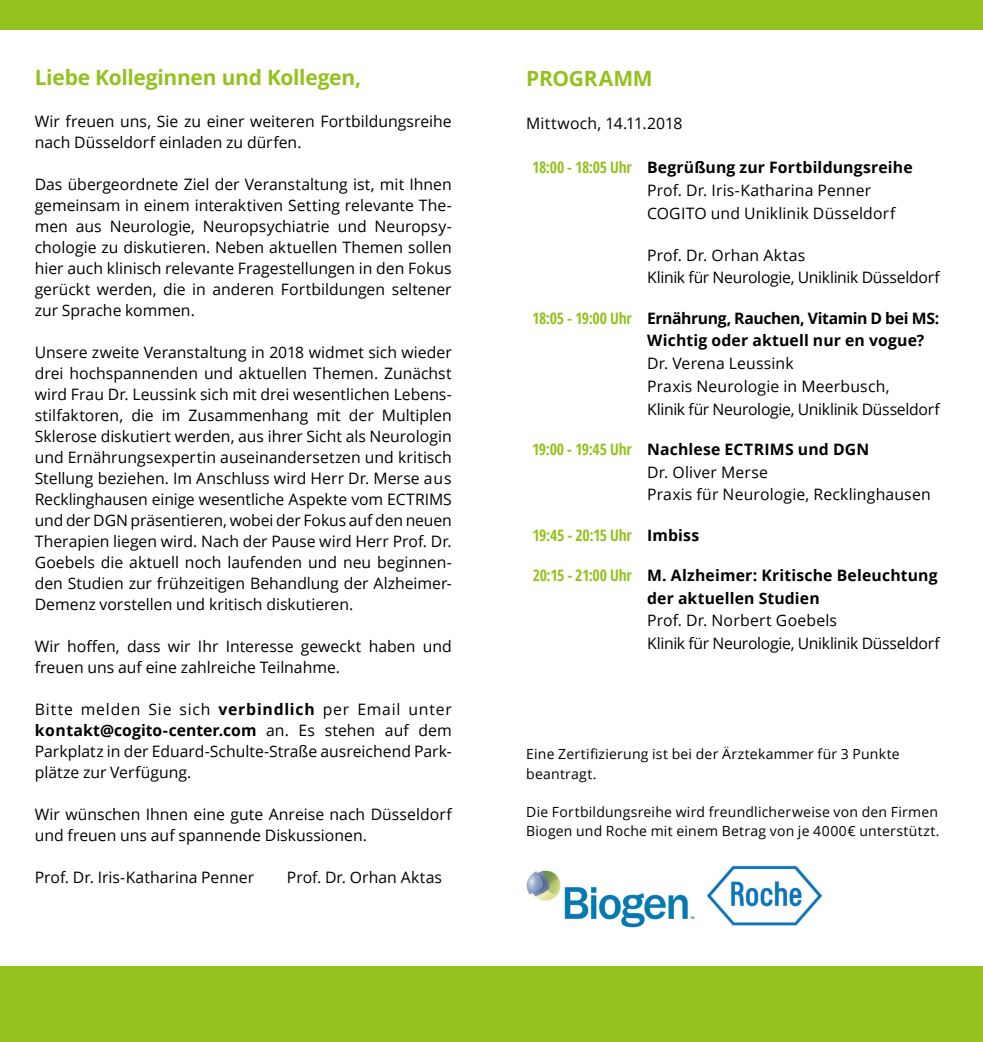
<style>
.page{position:relative;width:983px;height:1042px;background:#fff}
.page>*{position:absolute;margin:0;border:0;box-sizing:border-box;transform-origin:0 0}
.t1{font:700 21px "Open Sans";letter-spacing:-.01em;color:#95c11f}
.t2{font:15.75px/21px "Open Sans";color:#000}
.t3{font:700 15.75px/22.8px "Open Sans";letter-spacing:.01em;color:#000}
.t4{font:15.75px/22.8px "Open Sans";letter-spacing:-.02em;color:#000}
.t5{font:700 condensed 15.75px "Open Sans";letter-spacing:-.02em;color:#95c11f}
.t6{font:14px/19.2px "Open Sans";letter-spacing:.015em;color:#000}
.s1{font-weight:700}
.s2{font-weight:700;font-stretch:condensed;color:#95c11f}
.s3{font-stretch:condensed;color:#95c11f}
.s4{font-stretch:normal;color:#000}
</style>
<div class="page">
<div style="left:0;top:966px;width:982px;height:76px;background:#95c11f"></div>
<div style="left:0;top:0;width:982px;height:30px;background:#95c11f"></div>
<img style="left:526px;top:871px;width:168px;height:57px">
<img style="left:706px;top:865px;width:117px;height:61px">
<h1 class="t1" style="left:35px;top:62px;width:328px">Liebe Kolleginnen und Kollegen,</h1>
<p class="t2" style="left:35px;top:110px;width:418px">Wir freuen uns, Sie zu einer weiteren Fortbildungsreihe nach Düsseldorf einladen zu dürfen.</p>
<p class="t2" style="left:35px;top:173px;width:418px;text-align:justify">Das übergeordnete Ziel der Veranstaltung ist, mit Ihnen gemeinsam in einem interaktiven Setting relevante The&shy;men aus Neurologie, Neuropsychiatrie und Neuropsy&shy;chologie zu diskutieren. Neben aktuellen Themen sollen hier auch klinisch relevante Fragestellungen in den Fokus gerückt werden, die in anderen Fortbildungen seltener zur Sprache kommen.</p>
<p class="t2" style="left:35px;top:341px;width:418px;text-align:justify">Unsere zweite Veranstaltung in 2018 widmet sich wieder drei hochspannenden und aktuellen Themen. Zunächst wird Frau Dr. Leussink sich mit drei wesentlichen Lebens&shy;stilfaktoren, die im Zusammenhang mit der Multiplen Sklerose diskutiert werden, aus ihrer Sicht als Neurologin und Ernährungsexpertin auseinandersetzen und kritisch Stellung beziehen. Im Anschluss wird Herr Dr. Merse aus Recklinghausen einige wesentliche Aspekte vom ECTRIMS und der DGN präsentieren, wobei der Fokus auf den neuen Therapien liegen wird. Nach der Pause wird Herr Prof. Dr.<br>Goebels die aktuell noch laufenden und neu beginnen&shy;den Studien zur frühzeitigen Behandlung der Alzheimer-Demenz vorstellen und kritisch diskutieren.</p>
<p class="t2" style="left:35px;top:635px;width:418px">Wir hoffen, dass wir Ihr Interesse geweckt haben und freuen uns auf eine zahlreiche Teilnahme.</p>
<p class="t2" style="left:35px;top:698px;width:418px;text-align:justify">Bitte melden Sie sich <span class="s1">verbindlich</span> per Email unter <span class="s1">kontakt@cogito-center.com</span> an. Es stehen auf dem Parkplatz in der Eduard-Schulte-Straße ausreichend Park&shy;plätze zur Verfügung.</p>
<p class="t2" style="left:35px;top:803px;width:418px">Wir wünschen Ihnen eine gute Anreise nach Düsseldorf und freuen uns auf spannende Diskussionen.</p>
<p class="t2" style="left:35px;top:866px;width:221px">Prof. Dr. Iris-Katharina Penner</p>
<p class="t2" style="left:287px;top:866px;width:156px">Prof. Dr. Orhan Aktas</p>
<h1 class="t1" style="left:526px;top:63px;width:128px">PROGRAMM</h1>
<p class="t2" style="left:526px;top:113px;width:158px">Mittwoch, 14.11.2018</p>
<p class="t2" style="left:647px;top:156px;width:267px;line-height:22.8px;text-indent:-115px"><span class="s2">18:00 - 18:05 Uhr</span> <span class="s1">Begrüßung zur Fortbildungsreihe<br></span>Prof. Dr. Iris-Katharina Penner<br>COGITO und Uniklinik Düsseldorf</p>
<p class="t4" style="left:647px;top:243px;width:294px">Prof. Dr. Orhan Aktas<br>Klinik für Neurologie, Uniklinik Düsseldorf</p>
<p class="t3" style="left:647px;top:306px;width:293px;text-indent:-115px"><span class="s3">18:05 - 19:00 Uhr</span> Ernährung, Rauchen, Vitamin D bei MS:<br>Wichtig oder aktuell nur en vogue?</p>
<p class="t2" style="left:647px;top:352px;width:294px;line-height:22.8px">Dr. Verena Leussink<br>Praxis Neurologie in Meerbusch,<br>Klinik für Neurologie, Uniklinik Düsseldorf</p>
<p class="t2" style="left:647px;top:437px;width:285px;line-height:22.8px;text-indent:-115px"><span class="s2">19:00 - 19:45 Uhr</span> <span class="s1">Nachlese ECTRIMS und DGN<br></span>Dr. Oliver Merse<br>Praxis für Neurologie, Recklinghausen</p>
<p class="t5" style="left:532px;top:524px;width:168px">19:45 - 20:15 Uhr <span class="s4">Imbiss</span></p>
<p class="t3" style="left:532px;top:563px;width:406px;text-align:center"><span class="s3">20:15 - 21:00 Uhr</span> M. Alzheimer: Kritische Beleuchtung der aktuellen Studien</p>
<p class="t2" style="left:647px;top:609px;width:294px;line-height:22.8px">Prof. Dr. Norbert Goebels<br>Klinik für Neurologie, Uniklinik Düsseldorf</p>
<p class="t6" style="left:526px;top:744px;width:375px">Eine Zertifizierung ist bei der Ärztekammer für 3 Punkte beantragt.</p>
<p class="t6" style="left:526px;top:802px;width:415px">Die Fortbildungsreihe wird freundlicherweise von den Firmen<br>Biogen und Roche mit einem Betrag von je 4000€ unterstützt.</p>
</div>
